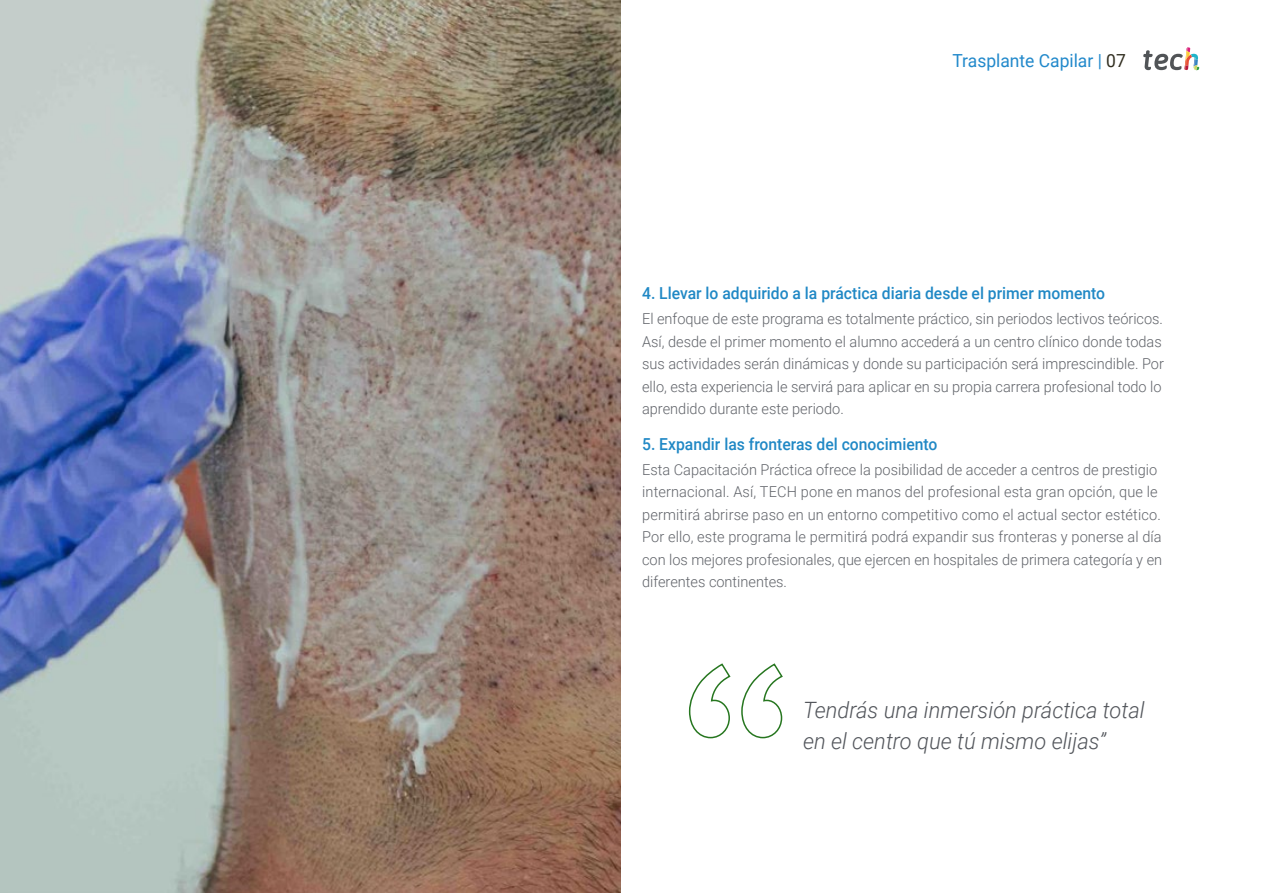
<style>
.page{position:relative;width:1263px;height:893px;background:#fff}
.page>*{position:absolute;margin:0;border:0;box-sizing:border-box;transform-origin:0 0}
.t1{font:italic 300 22.5px/31.5px "Roboto";color:#52555b}
.t2{font:18px "Roboto";color:#2289cb}
.t3{font:500 16.5px "Roboto";color:#2088c5;scale:.95 1}
.t4{font:300 15px/22.5px "Roboto";color:#61646a}
.s1{color:#312e20}
</style>
<div class="page">
<svg style="left:1143px;top:47px;width:56px;height:24px"></svg>
<img style="left:0;top:0;width:621px;height:893px">
<svg style="left:688px;top:663px;width:95px;height:76px"></svg>
<p class="t2" style="left:952px;top:48px;width:175px">Trasplante Capilar | <span class="s1">07</span></p>
<p class="t3" style="left:642px;top:282px;width:489px">4. Llevar lo adquirido a la práctica diaria desde el primer momento</p>
<p class="t4" style="left:642px;top:307px;width:523px">El enfoque de este programa es totalmente práctico, sin periodos lectivos teóricos.<br>Así, desde el primer momento el alumno accederá a un centro clínico donde todas sus actividades serán dinámicas y donde su participación será imprescindible. Por ello, esta experiencia le servirá para aplicar en su propia carrera profesional todo lo aprendido durante este periodo.</p>
<p class="t3" style="left:642px;top:433px;width:312px">5. Expandir las fronteras del conocimiento</p>
<p class="t4" style="left:642px;top:458px;width:522px">Esta Capacitación Práctica ofrece la posibilidad de acceder a centros de prestigio internacional. Así, TECH pone en manos del profesional esta gran opción, que le permitirá abrirse paso en un entorno competitivo como el actual sector estético.<br>Por ello, este programa le permitirá podrá expandir sus fronteras y ponerse al día con los mejores profesionales, que ejercen en hospitales de primera categoría y en diferentes continentes.</p>
<h1 class="t1" style="left:803px;top:693px;width:343px">Tendrás una inmersión práctica total en el centro que tú mismo elijas”</h1>
</div>
